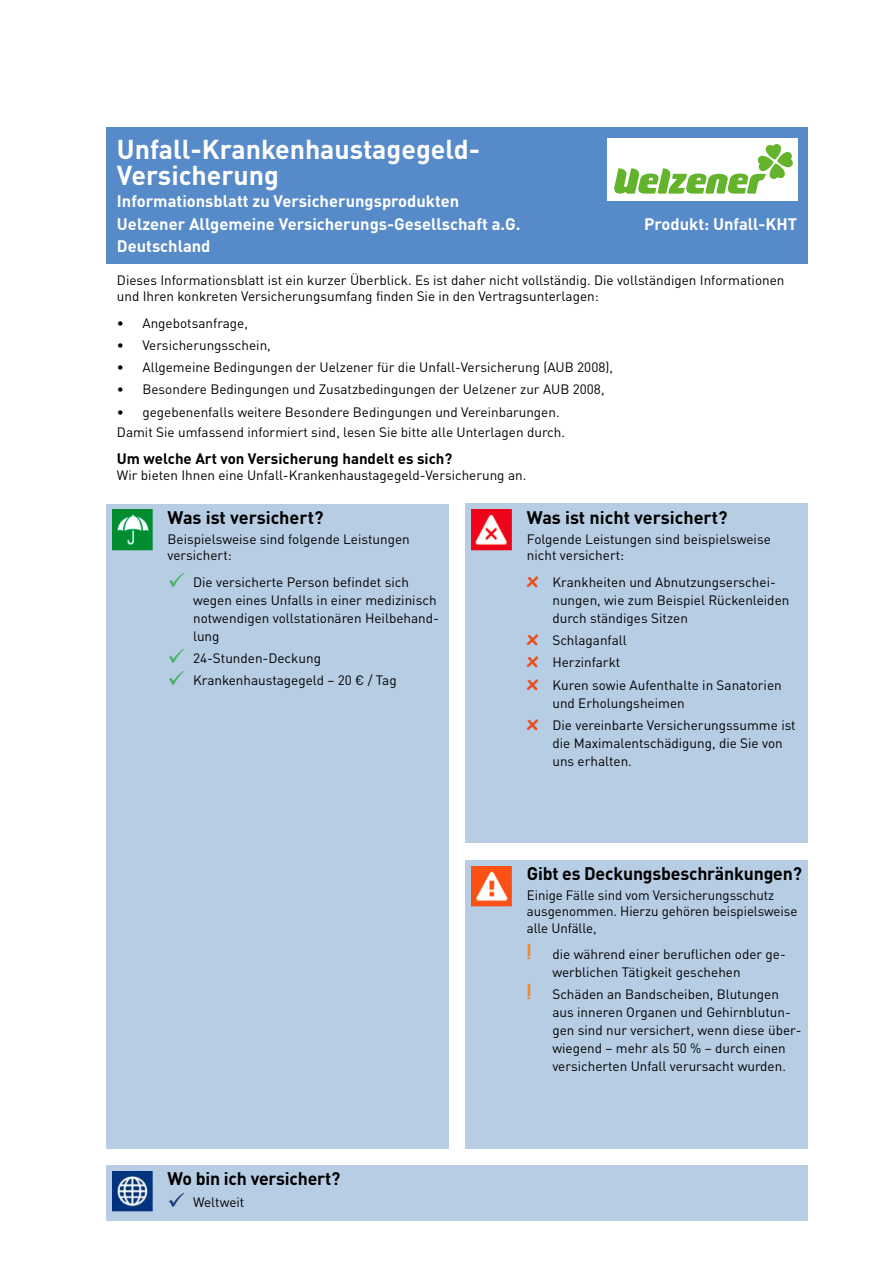
<style>
.page{position:relative;width:893px;height:1263px;background:#fff}
.page>*{position:absolute;margin:0;border:0;box-sizing:border-box;transform-origin:0 0}
.t1{font:700 27px/25.5px "DINOT";color:#fff}
.t2{font:700 18px "DINOT";letter-spacing:-.01em;color:#000}
.t3{font:700 16.5px/22.5px "DINOT";color:#fff}
.t4{font:700 15px "DINOT";color:#000}
.t5{font:13.5px/18px "DINOT";color:#000}
.s1{font-family:"Comic Sans MS";font-weight:700;font-size:19.5px;color:#e94d1b}
.s2{font-family:"Comic Sans MS";font-weight:700;font-size:19.5px;color:#f1862e}
</style>
<div class="page">
<div style="left:106px;top:128px;width:702px;height:136px;background:#578ac8"></div>
<div style="left:106px;top:504px;width:343px;height:644px;background:#b7cde4"></div>
<img style="left:112px;top:510px;width:41px;height:40px">
<div style="left:466px;top:504px;width:342px;height:339px;background:#b7cde4"></div>
<img style="left:472px;top:510px;width:40px;height:40px">
<div style="left:607px;top:138px;width:190px;height:62px;background:#fff"></div>
<svg style="left:614px;top:144px;width:179px;height:50px"></svg>
<div style="left:466px;top:860px;width:342px;height:288px;background:#b7cde4"></div>
<img style="left:472px;top:866px;width:40px;height:40px">
<div style="left:106px;top:1165px;width:702px;height:55px;background:#b7cde4"></div>
<img style="left:112px;top:1171px;width:41px;height:40px">
<h1 class="t1" style="left:117px;top:136px;width:365px">Unfall-Krankenhaustagegeld-<br>Versicherung</h1>
<p class="t3" style="left:117px;top:189px;width:405px">Informationsblatt zu Versicherungsprodukten<br>Uelzener Allgemeine Versicherungs-Gesellschaft a.G.<br>Deutschland</p>
<p class="t3" style="left:644px;top:213px;width:155px">Produkt: Unfall-KHT</p>
<p class="t5" style="left:117px;top:272px;width:669px;line-height:16.2px">Dieses Informationsblatt ist ein kurzer Überblick. Es ist daher nicht vollständig. Die vollständigen Informationen und Ihren konkreten Versicherungsumfang finden Sie in den Vertragsunterlagen:</p>
<p class="t5" style="left:117px;top:314px;width:133px">• Angebotsanfrage,</p>
<p class="t5" style="left:117px;top:336px;width:155px">• Versicherungsschein,</p>
<p class="t5" style="left:117px;top:358px;width:498px">• Allgemeine Bedingungen der Uelzener für die Unfall-Versicherung (AUB 2008),</p>
<p class="t5" style="left:117px;top:380px;width:489px">• Besondere Bedingungen und Zusatzbedingungen der Uelzener zur AUB 2008,</p>
<p class="t5" style="left:117px;top:401px;width:450px;line-height:20.4px">• gegebenenfalls weitere Besondere Bedingungen und Vereinbarungen.<br>Damit Sie umfassend informiert sind, lesen Sie bitte alle Unterlagen durch.</p>
<p class="t4" style="left:117px;top:448px;width:337px">Um welche Art von Versicherung handelt es sich?</p>
<p class="t5" style="left:117px;top:466px;width:411px">Wir bieten Ihnen eine Unfall-Krankenhaustagegeld-Versicherung an.</p>
<h2 class="t2" style="left:168px;top:505px;width:157px">Was ist versichert?</h2>
<p class="t5" style="left:168px;top:531px;width:244px;line-height:16.2px">Beispielsweise sind folgende Leistungen versichert:</p>
<p class="t5" style="left:193px;top:573px;width:247px">Die versicherte Person befindet sich wegen eines Unfalls in einer medizinisch notwendigen vollstationären Heilbehand&shy;lung</p>
<p class="t5" style="left:193px;top:647px;width:205px;line-height:22.2px">24-Stunden-Deckung<br>Krankenhaustagegeld – 20 € / Tag</p>
<h2 class="t2" style="left:168px;top:1167px;width:174px">Wo bin ich versichert?</h2>
<p class="t5" style="left:193px;top:1193px;width:53px">Weltweit</p>
<h2 class="t2" style="left:527px;top:505px;width:202px">Was ist nicht versichert?</h2>
<p class="t5" style="left:527px;top:531px;width:245px;line-height:16.2px">Folgende Leistungen sind beispielsweise nicht versichert:</p>
<p class="t5" style="left:552px;top:573px;width:238px;text-indent:-26px"><span class="s1">x</span> Krankheiten und Abnutzungserschei&shy;nungen, wie zum Beispiel Rückenleiden durch ständiges Sitzen</p>
<p class="t5" style="left:527px;top:629px;width:256px;line-height:22.2px"><span class="s1">x</span> Schlaganfall<br><span class="s1">x</span> Herzinfarkt<br><span class="s1">x</span> Kuren sowie Aufenthalte in Sanatorien</p>
<p class="t5" style="left:527px;top:691px;width:270px;line-height:22.2px;text-indent:26px">und Erholungsheimen<br><span class="s1">x</span> Die vereinbarte Versicherungssumme ist</p>
<p class="t5" style="left:552px;top:734px;width:232px">die Maximalentschädigung, die Sie von uns erhalten.</p>
<h2 class="t2" style="left:527px;top:861px;width:277px">Gibt es Deckungsbeschränkungen?</h2>
<p class="t5" style="left:527px;top:887px;width:272px;line-height:16.2px">Einige Fälle sind vom Versicherungsschutz ausgenommen. Hierzu gehören beispielsweise alle Unfälle,</p>
<p class="t5" style="left:552px;top:945px;width:235px;text-indent:-26px"><span class="s2">!</span> die während einer beruflichen oder ge&shy;werblichen Tätigkeit geschehen</p>
<p class="t5" style="left:552px;top:985px;width:251px;text-indent:-26px"><span class="s2">!</span> Schäden an Bandscheiben, Blutungen aus inneren Organen und Gehirnblutun&shy;gen sind nur versichert, wenn diese über&shy;wiegend – mehr als 50 % – durch einen versicherten Unfall verursacht wurden.</p>
</div>
